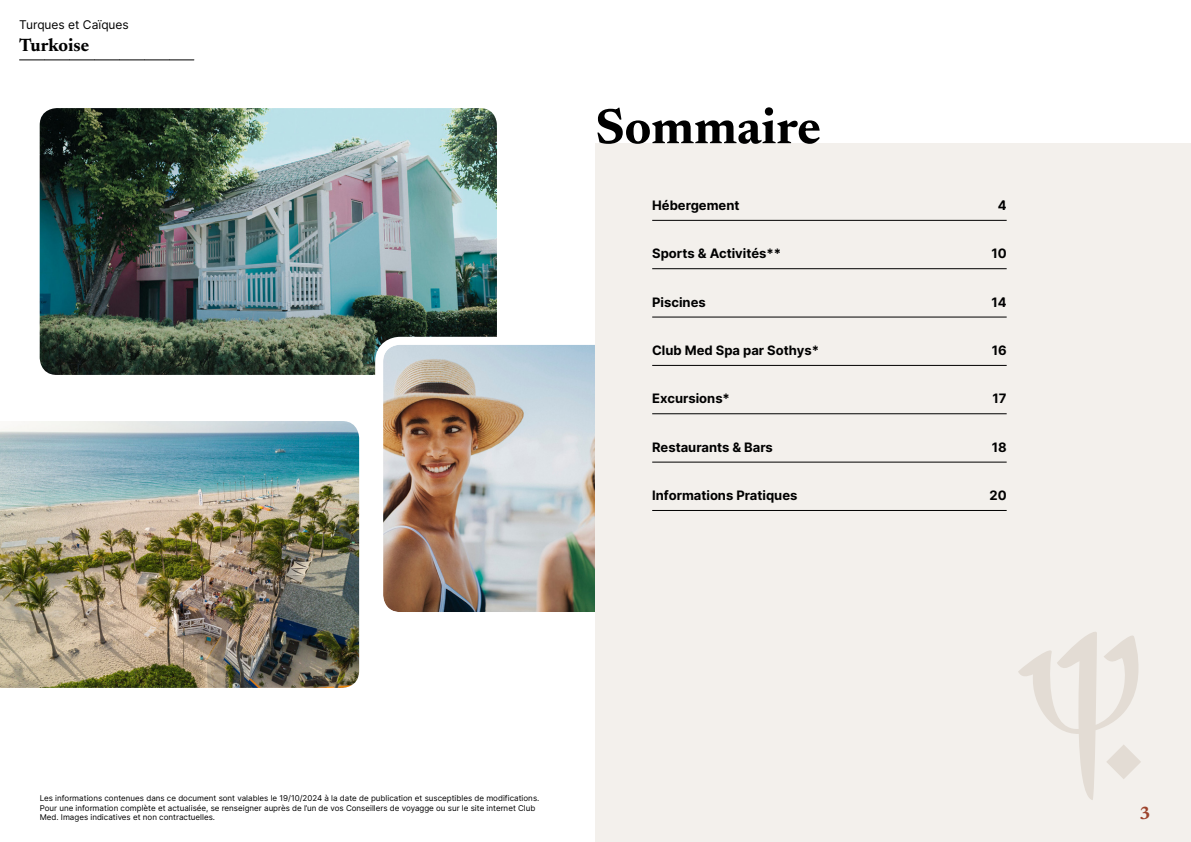
<style>
.page{position:relative;width:1191px;height:842px;background:#fff}
.page>*{position:absolute;margin:0;border:0;box-sizing:border-box;transform-origin:0 0}
.t1{font:700 50px "Newsreader 24 pt";color:#000}
.t2{font:700 18px "Newsreader 24 pt";color:#000}
.t3{font:700 18px "Newsreader 24 pt";color:#9d432c}
.t4{font:700 13px "Inter";color:#000}
.t5{font:12px "Inter";color:#000}
.t6{font:8px/9.6px "Inter";color:#000}
</style>
<div class="page">
<img style="left:40px;top:108px;width:457px;height:267px">
<img style="left:0;top:421px;width:359px;height:267px">
<img style="left:371px;top:333px;width:224px;height:279px">
<svg style="left:20px;top:60px;width:174px;height:1px"></svg>
<div style="left:595px;top:143px;width:596px;height:699px;background:#f3f0ec"></div>
<svg style="left:1018px;top:632px;width:123px;height:168px"></svg>
<hr style="left:652px;top:220px;width:354px;height:1px;background:#000">
<hr style="left:652px;top:268px;width:354px;height:1px;background:#000">
<hr style="left:652px;top:317px;width:354px;height:1px;background:#000">
<hr style="left:652px;top:365px;width:354px;height:1px;background:#000">
<hr style="left:652px;top:413px;width:354px;height:1px;background:#000">
<hr style="left:652px;top:462px;width:354px;height:1px;background:#000">
<hr style="left:652px;top:510px;width:354px;height:1px;background:#000">
<h3 class="t5" style="left:19px;top:15px;width:111px">Turques et Caïques</h3>
<h2 class="t2" style="left:19px;top:32px;width:71px">Turkoise</h2>
<h1 class="t1" style="left:595px;top:91px;width:227px">Sommaire</h1>
<h3 class="t4" style="left:652px;top:196px;width:89px">Hébergement</h3>
<h3 class="t4" style="left:997px;top:196px;width:10px">4</h3>
<h3 class="t4" style="left:652px;top:244px;width:130px">Sports &amp; Activités**</h3>
<h3 class="t4" style="left:991px;top:244px;width:17px">10</h3>
<h3 class="t4" style="left:652px;top:293px;width:55px">Piscines</h3>
<h3 class="t4" style="left:991px;top:293px;width:17px">14</h3>
<h3 class="t4" style="left:652px;top:341px;width:168px">Club Med Spa par Sothys*</h3>
<h3 class="t4" style="left:991px;top:341px;width:16px">16</h3>
<h3 class="t4" style="left:652px;top:389px;width:79px">Excursions*</h3>
<h3 class="t4" style="left:992px;top:389px;width:16px">17</h3>
<h3 class="t4" style="left:652px;top:438px;width:122px">Restaurants &amp; Bars</h3>
<h3 class="t4" style="left:991px;top:438px;width:16px">18</h3>
<h3 class="t4" style="left:652px;top:486px;width:147px">Informations Pratiques</h3>
<h3 class="t4" style="left:989px;top:486px;width:19px">20</h3>
<p class="t6" style="left:40px;top:793px;width:501px">Les informations contenues dans ce document sont valables le 19/10/2024 à la date de publication et susceptibles de modifications.<br>Pour une information complète et actualisée, se renseigner auprès de l’un de vos Conseillers de voyagge ou sur le site internet Club<br>Med. Images indicatives et non contractuelles.</p>
<h2 class="t3" style="left:1139px;top:800px;width:13px">3</h2>
</div>
